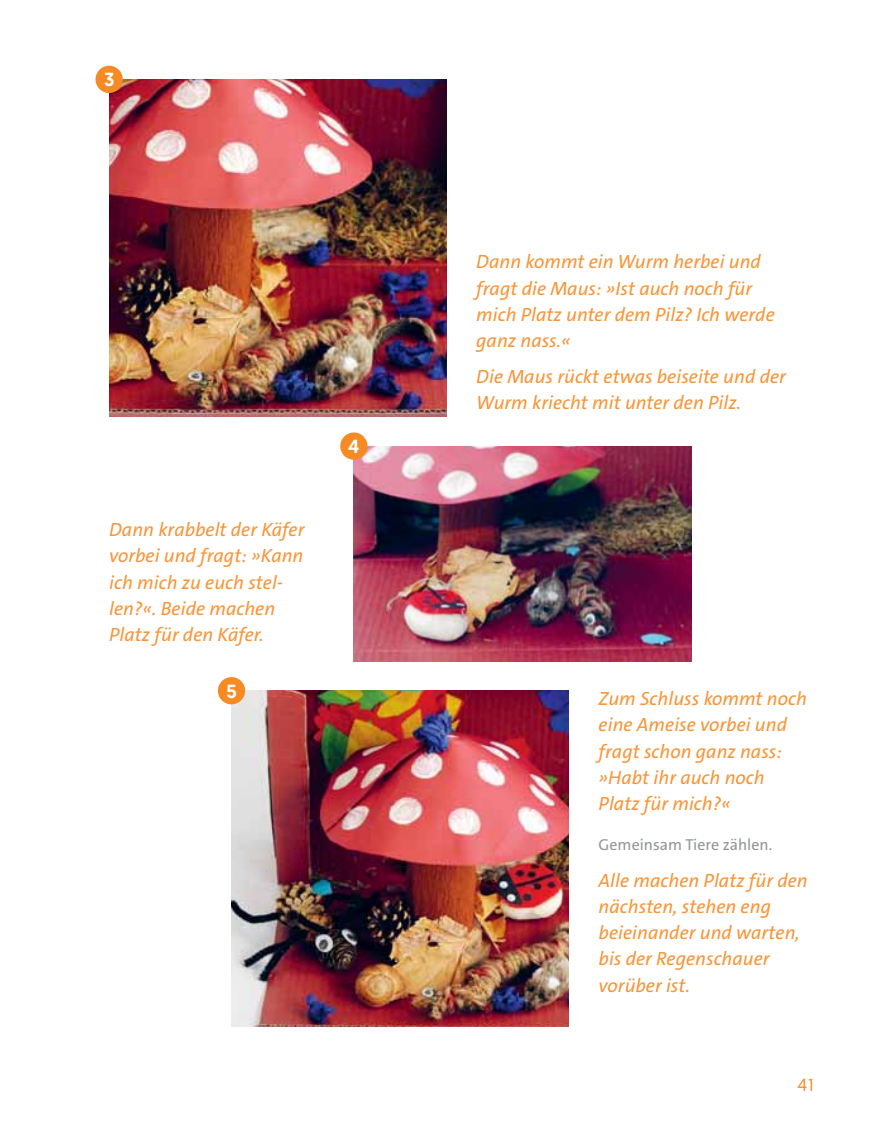
<style>
.page{position:relative;width:893px;height:1141px;background:#fff}
.page>*{position:absolute;margin:0;border:0;box-sizing:border-box;transform-origin:0 0}
.t1{font:italic 19.25px/26.2px "The Sans C4 s";color:#f79538}
.t2{font:500 19.07px "Geomanist";color:#fff}
.t3{font:17.5px "Geomanist";color:#f68b24}
.t4{font:15.92px "The Sans C4 s";color:#939598}
</style>
<div class="page">
<img style="left:354px;top:446px;width:337px;height:215px">
<img style="left:231px;top:691px;width:338px;height:336px">
<img style="left:109px;top:79px;width:337px;height:338px">
<div style="left:95px;top:66px;width:28px;height:27px;background:#f68b24;border-radius:50%"></div>
<div style="left:340px;top:432px;width:27px;height:28px;background:#f68b24;border-radius:50%"></div>
<div style="left:218px;top:677px;width:27px;height:27px;background:#f68b24;border-radius:50%"></div>
<p class="t2" style="left:104px;top:73px;width:12px">3</p>
<p class="t1" style="left:109px;top:518px;width:197px">Dann krabbelt der Käfer vorbei und fragt: »Kann ich mich zu euch stel&shy;len?«. Beide machen<br>Platz für den Käfer.</p>
<p class="t2" style="left:226px;top:684px;width:12px">5</p>
<p class="t2" style="left:348px;top:440px;width:13px">4</p>
<p class="t1" style="left:476px;top:251px;width:300px">Dann kommt ein Wurm herbei und fragt die Maus: »Ist auch noch für mich Platz unter dem Pilz? Ich werde ganz nass.«</p>
<p class="t1" style="left:476px;top:366px;width:311px">Die Maus rückt etwas beiseite und der<br>Wurm kriecht mit unter den Pilz.</p>
<p class="t1" style="left:599px;top:687px;width:210px">Zum Schluss kommt noch eine Ameise vorbei und fragt schon ganz nass: »Habt ihr auch noch<br>Platz für mich?«</p>
<p class="t4" style="left:599px;top:839px;width:175px">Gemeinsam Tiere zählen.</p>
<p class="t1" style="left:599px;top:869px;width:211px">Alle machen Platz für den nächsten, stehen eng beieinander und warten, bis der Regenschauer vorüber ist.</p>
<p class="t3" style="left:797px;top:1078px;width:18px">41</p>
</div>
